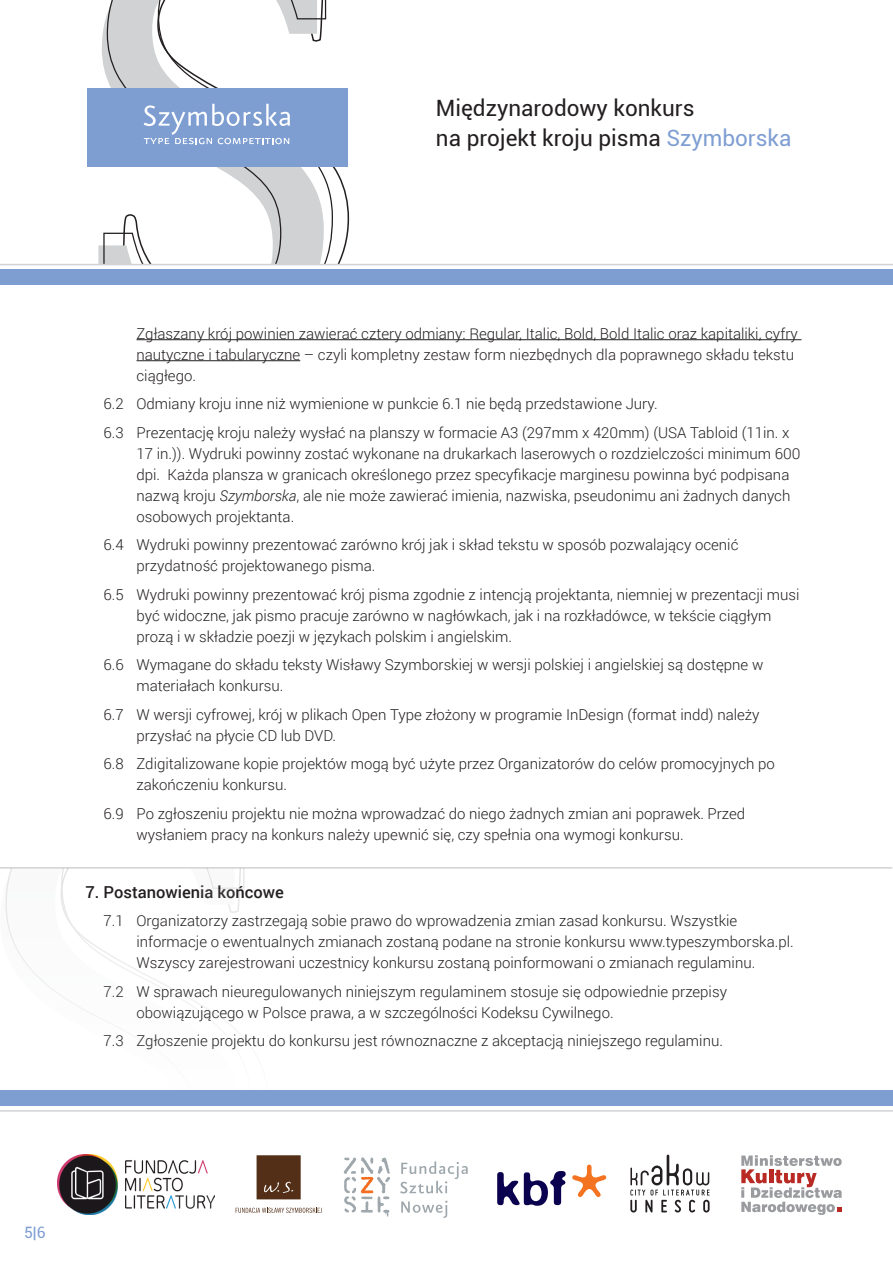
<style>
.page{position:relative;width:893px;height:1263px;background:#fff}
.page>*{position:absolute;margin:0;border:0;box-sizing:border-box;transform-origin:0 0}
.t1{font:22.5px/30px "Roboto";color:#231f20}
.t2{font:500 16.5px "Roboto";color:#231f20}
.t3{font:15.75px "Roboto";color:#7e9ed2}
.t4{font:300 15px/21px "Roboto";color:#231f20}
.s1{color:#7e9ed2}
.s2{font-style:italic}
</style>
<div class="page">
<svg style="left:334px;top:88px;width:16px;height:176px"></svg>
<svg style="left:103px;top:0;width:231px;height:264px"></svg>
<div style="left:87px;top:88px;width:260px;height:78px;background:#7e9ed2"></div>
<svg style="left:144px;top:104px;width:146px;height:40px"></svg>
<div style="left:0;top:269px;width:893px;height:16px;background:#7e9ed2"></div>
<div style="left:0;top:1090px;width:893px;height:16px;background:#7e9ed2"></div>
<hr style="left:0;top:264px;width:893px;height:1px;background:#d1d2d4">
<hr style="left:0;top:1110px;width:893px;height:2px;background:#d1d2d4">
<svg style="left:344px;top:1157px;width:46px;height:59px"></svg>
<svg style="left:401px;top:1200px;width:46px;height:18px"></svg>
<svg style="left:400px;top:1161px;width:68px;height:32px"></svg>
<svg style="left:741px;top:1155px;width:101px;height:60px"></svg>
<svg style="left:236px;top:1208px;width:86px;height:5px"></svg>
<svg style="left:257px;top:1155px;width:44px;height:44px;background:#5a3822"></svg>
<img style="left:57px;top:1154px;width:158px;height:60px">
<svg style="left:630px;top:1155px;width:80px;height:58px"></svg>
<svg style="left:497px;top:1164px;width:110px;height:42px"></svg>
<hr style="left:136px;top:339px;width:665px;height:1px;background:#231f20">
<hr style="left:136px;top:360px;width:164px;height:1px;background:#231f20">
<hr style="left:0;top:867px;width:892px;height:2px;background:#d1d2d4">
<svg style="left:1px;top:868px;width:252px;height:156px"></svg>
<h1 class="t1" style="left:436px;top:92px;width:357px">Międzynarodowy konkurs<br>na projekt kroju pisma <span class="s1">Szymborska</span></h1>
<p class="t4" style="left:136px;top:322px;width:663px">Zgłaszany krój powinien zawierać cztery odmiany: Regular, Italic, Bold, Bold Italic oraz kapitaliki, cyfry nautyczne i tabularyczne – czyli kompletny zestaw form niezbędnych dla poprawnego składu tekstu ciągłego.</p>
<p class="t4" style="left:104px;top:389px;width:687px;line-height:28.5px">6.2 Odmiany kroju inne niż wymienione w punkcie 6.1 nie będą przedstawione Jury.<br>6.3 Prezentację kroju należy wysłać na planszy w formacie A3 (297mm x 420mm) (USA Tabloid (11in. x</p>
<p class="t4" style="left:136px;top:442px;width:666px">17 in.)). Wydruki powinny zostać wykonane na drukarkach laserowych o rozdzielczości minimum 600 dpi. Każda plansza w granicach określonego przez specyfikacje marginesu powinna być podpisana nazwą kroju <span class="s2">Szymborska</span>, ale nie może zawierać imienia, nazwiska, pseudonimu ani żadnych danych osobowych projektanta.</p>
<p class="t4" style="left:136px;top:534px;width:603px;text-indent:-33px">6.4 Wydruki powinny prezentować zarówno krój jak i skład tekstu w sposób pozwalający ocenić przydatność projektowanego pisma.</p>
<p class="t4" style="left:136px;top:583px;width:665px;text-indent:-33px">6.5 Wydruki powinny prezentować krój pisma zgodnie z intencją projektanta, niemniej w prezentacji musi być widoczne, jak pismo pracuje zarówno w nagłówkach, jak i na rozkładówce, w tekście ciągłym prozą i w składzie poezji w językach polskim i angielskim.</p>
<p class="t4" style="left:136px;top:654px;width:628px;text-indent:-33px">6.6 Wymagane do składu teksty Wisławy Szymborskiej w wersji polskiej i angielskiej są dostępne w materiałach konkursu.</p>
<p class="t4" style="left:136px;top:703px;width:625px;text-indent:-33px">6.7 W wersji cyfrowej, krój w plikach Open Type złożony w programie InDesign (format indd) należy przysłać na płycie CD lub DVD.</p>
<p class="t4" style="left:136px;top:753px;width:640px;text-indent:-33px">6.8 Zdigitalizowane kopie projektów mogą być użyte przez Organizatorów do celów promocyjnych po zakończeniu konkursu.</p>
<p class="t4" style="left:136px;top:802px;width:610px;text-indent:-33px">6.9 Po zgłoszeniu projektu nie można wprowadzać do niego żadnych zmian ani poprawek. Przed wysłaniem pracy na konkurs należy upewnić się, czy spełnia ona wymogi konkursu.</p>
<p class="t2" style="left:86px;top:880px;width:200px">7. Postanowienia końcowe</p>
<p class="t4" style="left:136px;top:910px;width:659px;text-indent:-33px">7.1 Organizatorzy zastrzegają sobie prawo do wprowadzenia zmian zasad konkursu. Wszystkie informacje o ewentualnych zmianach zostaną podane na stronie konkursu www.typeszymborska.pl.<br>Wszyscy zarejestrowani uczestnicy konkursu zostaną poinformowani o zmianach regulaminu.</p>
<p class="t4" style="left:136px;top:980px;width:592px;text-indent:-33px">7.2 W sprawach nieuregulowanych niniejszym regulaminem stosuje się odpowiednie przepisy obowiązującego w Polsce prawa, a w szczególności Kodeksu Cywilnego.</p>
<p class="t4" style="left:104px;top:1030px;width:621px">7.3 Zgłoszenie projektu do konkursu jest równoznaczne z akceptacją niniejszego regulaminu.</p>
<p class="t3" style="left:24px;top:1221px;width:23px">5|6</p>
</div>
